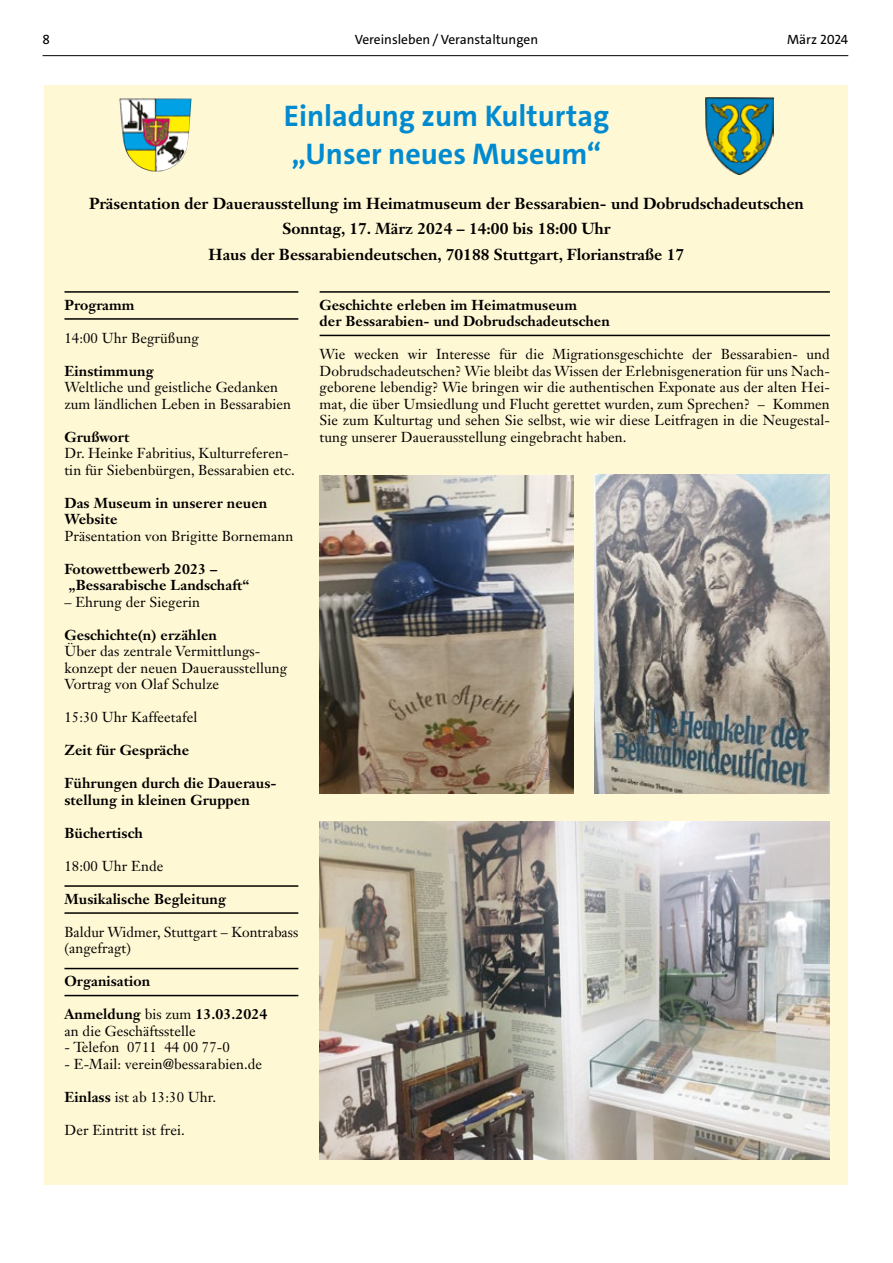
<style>
.page{position:relative;width:893px;height:1263px;background:#fff}
.page>*{position:absolute;margin:0;border:0;box-sizing:border-box;transform-origin:0 0}
.t1{font:700 30px/37.2px "The Sans";color:#008bd1}
.t2{font:700 15.75px/25.5px "Janson Text LT Std";color:#000;text-align:center}
.t3{font:14.25px/16.5px "Janson Text LT Std";letter-spacing:.005em;color:#000}
.t4{font:700 14.25px/16.5px "Janson Text LT Std";letter-spacing:.005em;color:#000}
.t5{font:13.5px "The Sans";color:#000}
.s1{font-weight:700}
</style>
<div class="page">
<hr style="left:43px;top:55px;width:805px;height:1px;background:#000">
<div style="left:45px;top:85px;width:803px;height:1099px;background:#fff8d5"></div>
<img style="left:706px;top:98px;width:68px;height:77px">
<img style="left:119px;top:98px;width:72px;height:74px">
<hr style="left:64px;top:291px;width:234px;height:2px;background:#000">
<hr style="left:64px;top:318px;width:234px;height:2px;background:#000">
<hr style="left:64px;top:885px;width:234px;height:2px;background:#000">
<hr style="left:64px;top:912px;width:234px;height:2px;background:#000">
<hr style="left:64px;top:968px;width:234px;height:1px;background:#000">
<hr style="left:64px;top:995px;width:234px;height:1px;background:#000">
<hr style="left:320px;top:291px;width:510px;height:2px;background:#000">
<hr style="left:320px;top:335px;width:510px;height:1px;background:#000">
<img style="left:320px;top:821px;width:510px;height:338px">
<img style="left:595px;top:475px;width:235px;height:319px">
<img style="left:320px;top:475px;width:253px;height:319px">
<p class="t5" style="left:43px;top:31px;width:9px">8</p>
<p class="t5" style="left:355px;top:31px;width:185px">Vereinsleben / Veranstaltungen</p>
<p class="t5" style="left:787px;top:31px;width:63px">März 2024</p>
<h1 class="t1" style="left:284px;top:98px;width:327px">Einladung zum Kulturtag „Unser neues Museum“</h1>
<p class="t2" style="left:89px;top:190px;width:716px">Präsentation der Dauerausstellung im Heimatmuseum der Bessarabien- und Dobrudschadeutschen<br>Sonntag, 17. März 2024 – 14:00 bis 18:00 Uhr<br>Haus der Bessarabiendeutschen, 70188 Stuttgart, Florianstraße 17</p>
<p class="t4" style="left:64px;top:296px;width:72px">Programm</p>
<p class="t3" style="left:64px;top:329px;width:136px">14:00 Uhr Begrüßung</p>
<p class="t4" style="left:64px;top:362px;width:91px">Einstimmung</p>
<p class="t3" style="left:64px;top:379px;width:228px">Weltliche und geistliche Gedanken zum ländlichen Leben in Bessarabien</p>
<p class="t4" style="left:64px;top:428px;width:66px">Grußwort</p>
<p class="t3" style="left:64px;top:445px;width:232px">Dr. Heinke Fabritius, Kulturreferen&shy;tin für Siebenbürgen, Bessarabien etc.</p>
<p class="t4" style="left:64px;top:494px;width:204px">Das Museum in unserer neuen<br>Website</p>
<p class="t3" style="left:64px;top:527px;width:230px">Präsentation von Brigitte Bornemann</p>
<p class="t4" style="left:64px;top:560px;width:187px">Fotowettbewerb 2023 – „Bessarabische Landschaft“</p>
<p class="t3" style="left:64px;top:593px;width:137px">– Ehrung der Siegerin</p>
<p class="t4" style="left:64px;top:626px;width:154px">Geschichte(n) erzählen</p>
<p class="t3" style="left:64px;top:643px;width:224px">Über das zentrale Vermittlungs&shy;konzept der neuen Dauerausstellung<br>Vortrag von Olaf Schulze</p>
<p class="t3" style="left:64px;top:709px;width:134px">15:30 Uhr Kaffeetafel</p>
<p class="t4" style="left:64px;top:742px;width:126px">Zeit für Gespräche</p>
<p class="t4" style="left:64px;top:775px;width:212px">Führungen durch die Daueraus&shy;stellung in kleinen Gruppen</p>
<p class="t4" style="left:64px;top:824px;width:80px">Büchertisch</p>
<p class="t3" style="left:64px;top:857px;width:100px">18:00 Uhr Ende</p>
<p class="t4" style="left:64px;top:890px;width:163px">Musikalische Begleitung</p>
<p class="t3" style="left:64px;top:923px;width:235px">Baldur Widmer, Stuttgart – Kontrabass (angefragt)</p>
<p class="t4" style="left:64px;top:973px;width:87px">Organisation</p>
<p class="t3" style="left:64px;top:1006px;width:204px"><span class="s1">Anmeldung</span> bis zum <span class="s1">13.03.2024 </span>an die Geschäftsstelle</p>
<p class="t3" style="left:64px;top:1039px;width:167px">- Telefon 0711 44 00 77-0</p>
<p class="t3" style="left:64px;top:1055px;width:199px">- E-Mail: verein@bessarabien.de</p>
<p class="t3" style="left:64px;top:1088px;width:153px"><span class="s1">Einlass</span> ist ab 13:30 Uhr.</p>
<p class="t3" style="left:64px;top:1121px;width:122px">Der Eintritt ist frei.</p>
<p class="t4" style="left:320px;top:296px;width:292px">Geschichte erleben im Heimatmuseum<br>der Bessarabien- und Dobrudschadeutschen</p>
<p class="t3" style="left:320px;top:346px;width:512px;text-align:justify">Wie wecken wir Interesse für die Migrationsgeschichte der Bessarabien- und Dobrudschadeutschen? Wie bleibt das Wissen der Erlebnisgeneration für uns Nach&shy;geborene lebendig? Wie bringen wir die authentischen Exponate aus der alten Hei&shy;mat, die über Umsiedlung und Flucht gerettet wurden, zum Sprechen? – Kommen Sie zum Kulturtag und sehen Sie selbst, wie wir diese Leitfragen in die Neugestal&shy;tung unserer Dauerausstellung eingebracht haben.</p>
</div>
